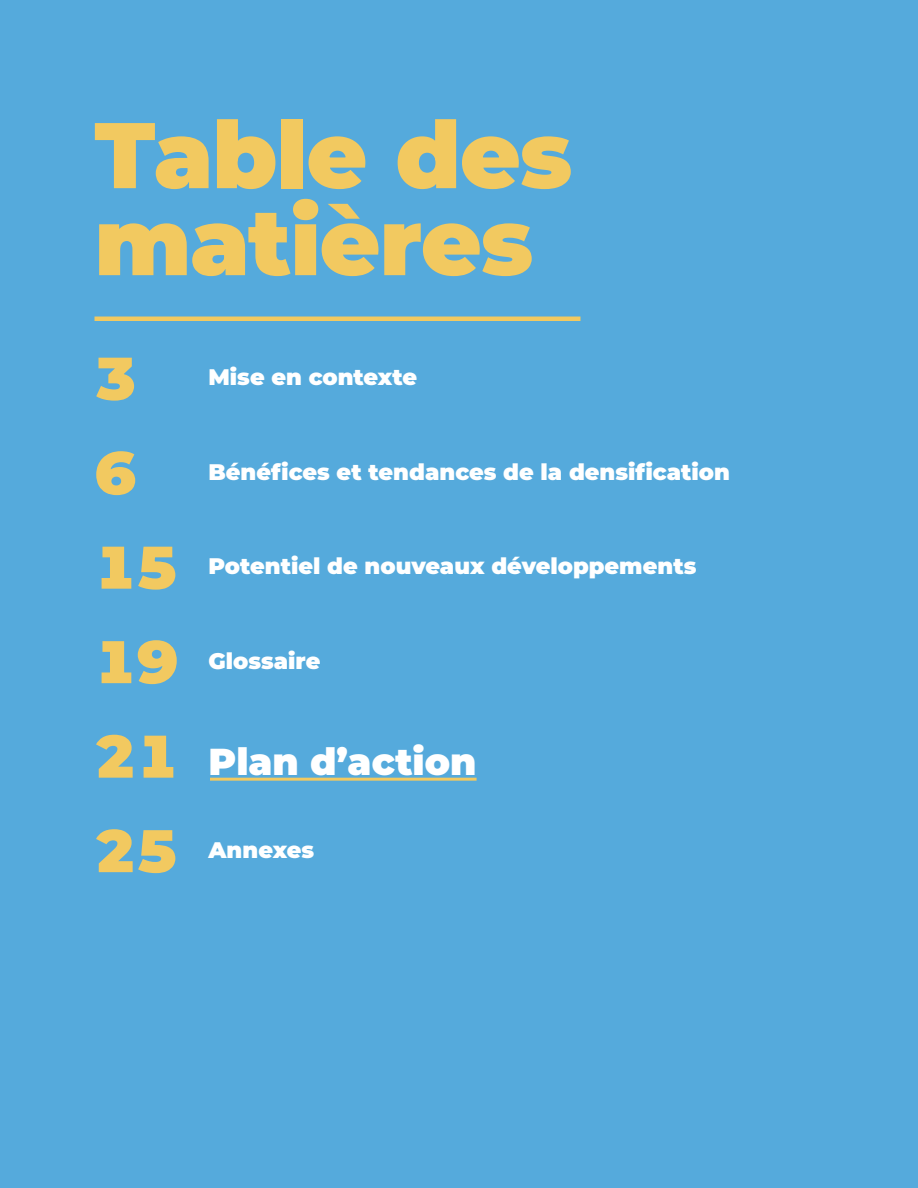
<style>
.page{position:relative;width:918px;height:1188px;background:#55aadc}
.page>*{position:absolute;margin:0;border:0;box-sizing:border-box;transform-origin:0 0}
.t1{font:900 93px/87px "Montserrat";letter-spacing:-.01em;color:#f2c960}
.t2{font:900 60px "Montserrat";color:#f2c960}
.t3{font:900 37.5px "Montserrat";color:#fff}
.t4{font:900 22.5px "Montserrat";color:#fff}
.s1{font-size:60px;color:#f2c960}
</style>
<div class="page">
<hr style="left:94px;top:317px;width:486px;height:4px;background:#f2c960">
<hr style="left:210px;top:778px;width:267px;height:3px;background:#f2c960">
<h2 class="t1" style="left:94px;top:106px;width:479px">Table des matières</h2>
<p class="t2" style="left:94px;top:333px;width:43px">3</p>
<p class="t4" style="left:208px;top:360px;width:210px">Mise en contexte</p>
<p class="t2" style="left:94px;top:428px;width:43px">6</p>
<p class="t4" style="left:208px;top:455px;width:523px">Bénéfices et tendances de la densification</p>
<p class="t2" style="left:94px;top:522px;width:85px">15</p>
<p class="t4" style="left:208px;top:549px;width:489px">Potentiel de nouveaux développements</p>
<p class="t2" style="left:94px;top:617px;width:85px">19</p>
<p class="t4" style="left:208px;top:644px;width:113px">Glossaire</p>
<p class="t3" style="left:94px;top:733px;width:384px"><span class="s1">21</span> Plan d’action</p>
<p class="t2" style="left:94px;top:806px;width:85px">25</p>
<p class="t4" style="left:208px;top:833px;width:107px">Annexes</p>
</div>
